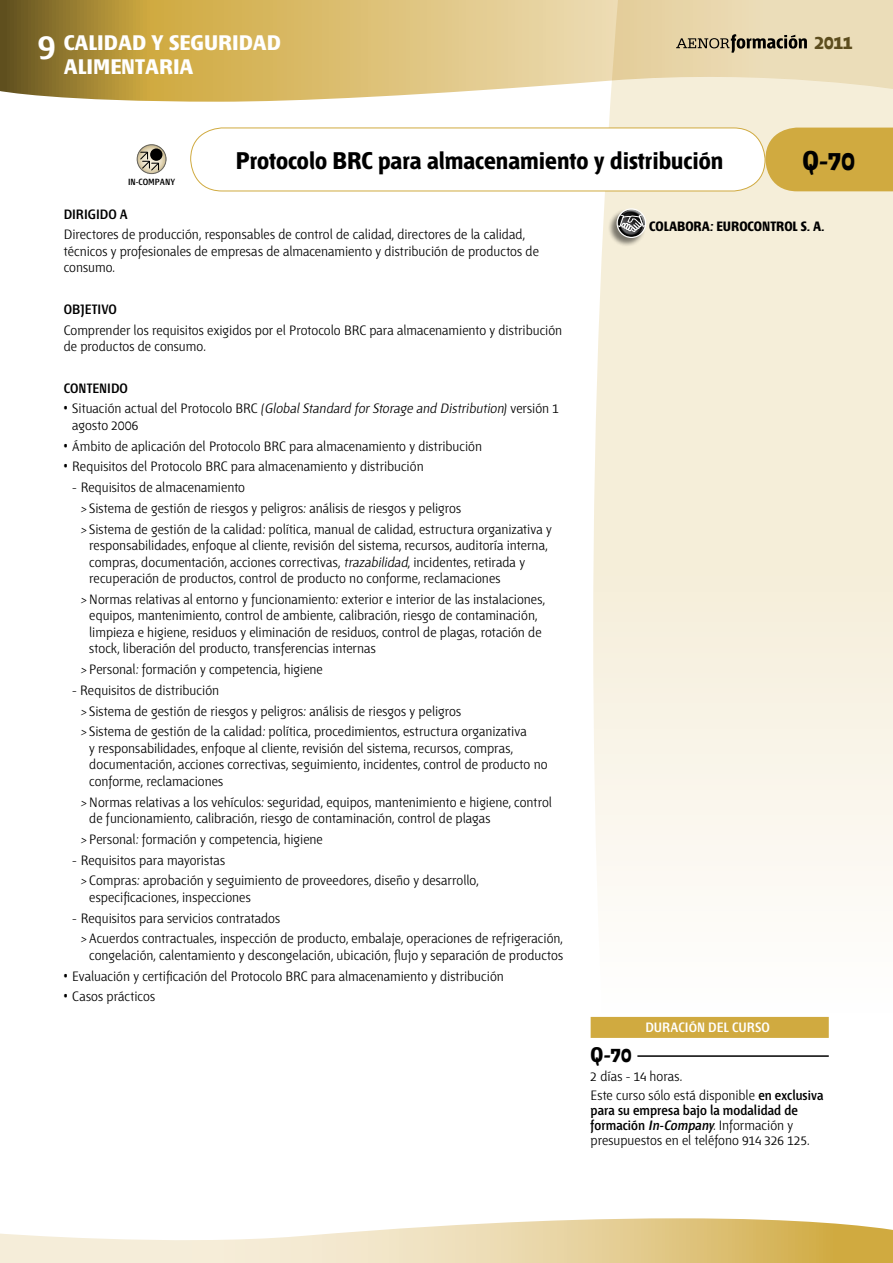
<style>
.page{position:relative;width:893px;height:1263px;background:#fff}
.page>*{position:absolute;margin:0;border:0;box-sizing:border-box;transform-origin:0 0}
.t1{font:600 36px "Fontana ND Ee";color:#fff;scale:1.1 1}
.t2{font:700 27px "Fontana ND Ee";color:#000}
.t3{font:700 24px "Fontana ND Ee";color:#000}
.t4{font:700 21px/24px "Fontana ND Ee";color:#fff;scale:1.1 1}
.t5{font:700 21px "Fontana ND Ee";color:#000}
.t6{font:700 19.2px "Fontana ND Ee";color:#5c4d1e}
.t7{font:300 13.5px/16.5px "Fontana ND Aa";color:#000}
.t8{font:600 13.5px "Fontana ND Cc Os F";letter-spacing:.005em;color:#000}
.t9{font:700 13.5px "Fontana ND Ee";color:#000}
.t10{font:600 13.5px "Fontana ND Cc Os F";letter-spacing:.005em;color:#fff}
.t11{font:600 8.85px "Fontana ND Cc Os F";color:#000}
.s1{font-style:italic}
.s2{font-family:"Fontana ND Cc Os F";font-weight:600}
.s3{font-family:"Fontana ND Cc Os F";font-weight:600;font-style:italic}
</style>
<div class="page">
<svg style="left:593px;top:102px;width:300px;height:915px"></svg>
<svg style="left:0;top:0;width:893px;height:102px;background:#d7c185"></svg>
<svg style="left:0;top:1218px;width:893px;height:45px"></svg>
<svg style="left:676px;top:34px;width:131px;height:19px;background:#a89c7f"></svg>
<div style="left:591px;top:1017px;width:238px;height:21px;background:#d0aa40"></div>
<hr style="left:637px;top:1055px;width:192px;height:2px;background:#000">
<div style="left:191px;top:128px;width:574px;height:63px;background:#fff;border-radius:32px"></div>
<div style="left:190px;top:128px;width:575px;height:63px;border:1px solid #d0aa40;border-radius:32px"></div>
<svg style="left:137px;top:144px;width:30px;height:30px"></svg>
<div style="left:150px;top:148px;width:12px;height:13px;background:#000;border-radius:50%"></div>
<svg style="left:607px;top:195px;width:83px;height:83px;background:#e5dfcc"></svg>
<div style="left:765px;top:128px;width:128px;height:63px;background:#d0aa40"></div>
<h3 class="t4" style="left:64px;top:32px;width:199px">CALIDAD Y SEGURIDAD<br>ALIMENTARIA</h3>
<h1 class="t1" style="left:38px;top:29px;width:17px">9</h1>
<h3 class="t6" style="left:814px;top:33px;width:40px">2011</h3>
<p class="t11" style="left:128px;top:177px;width:49px">IN-COMPANY</p>
<h3 class="t3" style="left:236px;top:149px;width:489px">Protocolo BRC para almacenamiento y distribución</h3>
<h2 class="t2" style="left:802px;top:148px;width:54px">^-70</h2>
<p class="t8" style="left:64px;top:208px;width:66px">DIRIGIDO A</p>
<p class="t7" style="left:64px;top:227px;width:477px">Directores de producción, responsables de control de calidad, directores de la calidad, técnicos y profesionales de empresas de almacenamiento y distribución de productos de consumo.</p>
<p class="t8" style="left:64px;top:303px;width:55px">OBJETIVO</p>
<p class="t7" style="left:64px;top:322px;width:500px">Comprender los requisitos exigidos por el Protocolo BRC para almacenamiento y distribución de productos de consumo.</p>
<p class="t8" style="left:64px;top:382px;width:66px">CONTENIDO</p>
<p class="t7" style="left:72px;top:401px;width:488px;text-indent:-9px">• Situación actual del Protocolo BRC (<span class="s1">Global Standard for Storage and Distribution</span>) versión 1 agosto 2006</p>
<p class="t7" style="left:64px;top:438px;width:420px">• Ámbito de aplicación del Protocolo BRC para almacenamiento y distribución</p>
<p class="t7" style="left:64px;top:459px;width:361px">• Requisitos del Protocolo BRC para almacenamiento y distribución</p>
<p class="t7" style="left:81px;top:478px;width:473px;line-height:20.7px;text-indent:-9px">- Requisitos de almacenamiento<br>&gt; Sistema de gestión de riesgos y peligros: análisis de riesgos y peligros<br>&gt; Sistema de gestión de la calidad: política, manual de calidad, estructura organizativa y</p>
<p class="t7" style="left:89px;top:538px;width:460px">responsabilidades, enfoque al cliente, revisión del sistema, recursos, auditoría interna, compras, documentación, acciones correctivas, <span class="s1">trazabilidad</span>, incidentes, retirada y recuperación de productos, control de producto no conforme, reclamaciones</p>
<p class="t7" style="left:89px;top:592px;width:457px;text-indent:-9px">&gt;Normas relativas al entorno y funcionamiento: exterior e interior de las instalaciones, equipos, mantenimiento, control de ambiente, calibración, riesgo de contaminación, limpieza e higiene, residuos y eliminación de residuos, control de plagas, rotación de stock, liberación del producto, transferencias internas</p>
<p class="t7" style="left:81px;top:662px;width:244px">&gt; Personal: formación y competencia, higiene</p>
<p class="t7" style="left:81px;top:681px;width:448px;line-height:20.7px;text-indent:-9px">- Requisitos de distribución<br>&gt; Sistema de gestión de riesgos y peligros: análisis de riesgos y peligros<br>&gt; Sistema de gestión de la calidad: política, procedimientos, estructura organizativa</p>
<p class="t7" style="left:89px;top:741px;width:460px">y responsabilidades, enfoque al cliente, revisión del sistema, recursos, compras, documentación, acciones correctivas, seguimiento, incidentes, control de producto no conforme, reclamaciones</p>
<p class="t7" style="left:89px;top:794px;width:464px;text-indent:-9px">&gt;Normas relativas a los vehículos: seguridad, equipos, mantenimiento e higiene, control de funcionamiento, calibración, riesgo de contaminación, control de plagas</p>
<p class="t7" style="left:81px;top:832px;width:244px">&gt; Personal: formación y competencia, higiene</p>
<p class="t7" style="left:81px;top:850px;width:399px;line-height:20.7px;text-indent:-9px">- Requisitos para mayoristas<br>&gt; Compras: aprobación y seguimiento de proveedores, diseño y desarrollo,</p>
<p class="t7" style="left:89px;top:890px;width:163px">especificaciones, inspecciones</p>
<p class="t7" style="left:81px;top:908px;width:483px;line-height:20.7px;text-indent:-9px">- Requisitos para servicios contratados<br>&gt; Acuerdos contractuales, inspección de producto, embalaje, operaciones de refrigeración,</p>
<p class="t7" style="left:89px;top:948px;width:475px">congelación, calentamiento y descongelación, ubicación, flujo y separación de productos</p>
<p class="t7" style="left:64px;top:968px;width:441px">• Evaluación y certificación del Protocolo BRC para almacenamiento y distribución</p>
<p class="t7" style="left:64px;top:989px;width:93px">• Casos prácticos</p>
<p class="t9" style="left:649px;top:220px;width:176px">COLABORA: EUROCONTROL S. A.</p>
<p class="t10" style="left:645px;top:1021px;width:126px">DURACIÓN DEL CURSO</p>
<h3 class="t5" style="left:591px;top:1044px;width:42px">^-70</h3>
<p class="t7" style="left:591px;top:1067px;width:234px;line-height:19.2px">2 días - 14 horas.<br>Este curso sólo está disponible <span class="s2">en exclusiva</span></p>
<p class="t8" style="left:591px;top:1104px;width:209px">para su empresa bajo la modalidad de</p>
<p class="t7" style="left:591px;top:1119px;width:220px;line-height:15px"><span class="s2">formación</span> <span class="s3">In-Company</span><span class="s1">.</span> Información y presupuestos en el teléfono 914 326 125.</p>
</div>
